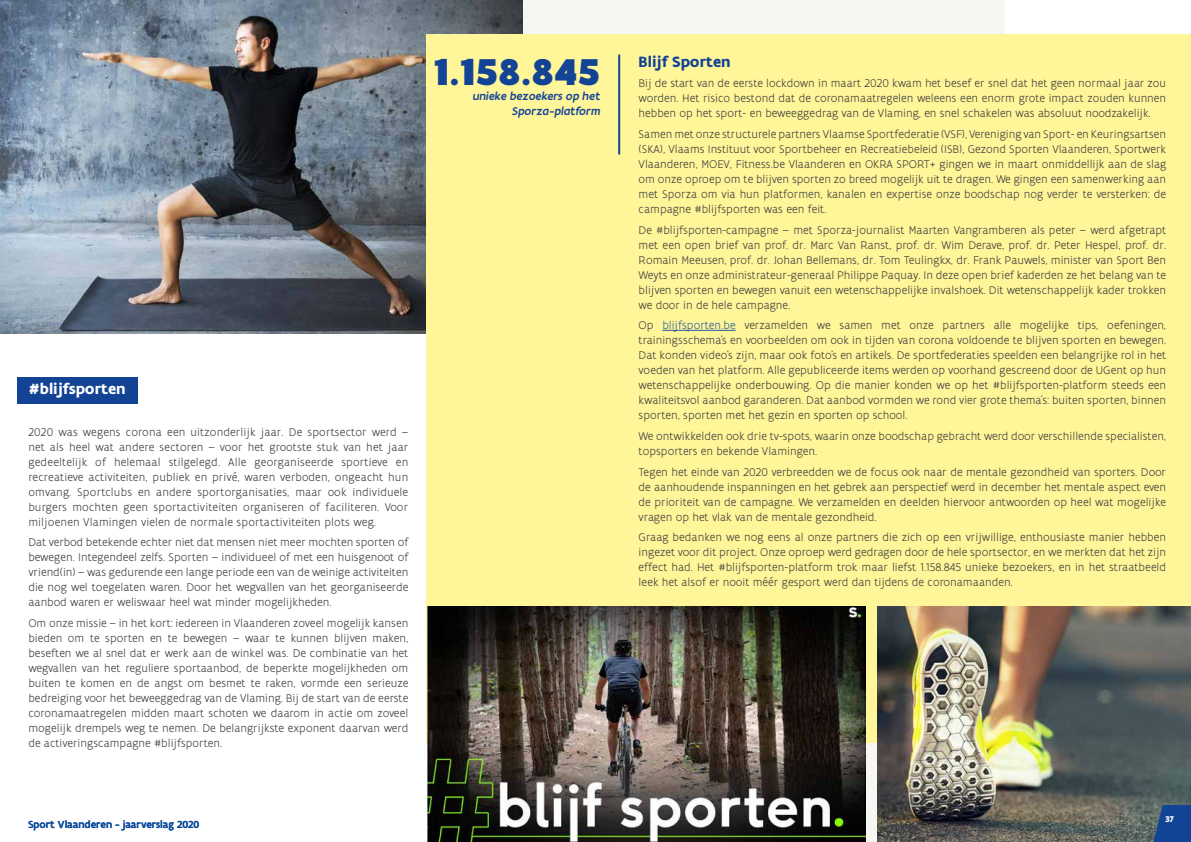
<style>
.page{position:relative;width:1191px;height:842px;background:#fff}
.page>*{position:absolute;margin:0;border:0;box-sizing:border-box;transform-origin:0 0}
.t1{font:900 40px "Flanders Art Sans";color:#134395}
.t2{font:700 16px "Flanders Art Sans";color:#fff}
.t3{font:700 16px "Flanders Art Sans";color:#134395}
.t4{font:300 12px/15px "Flanders Art Sans";color:#3c3c3b;text-align:justify}
.t5{font:italic 500 12px/15px "Flanders Art Sans";color:#134395;text-align:right}
.t6{font:500 11px "Flanders Art Sans";color:#134395}
.t7{font:700 9px "Flanders Art Sans";color:#fff}
.s1{color:#275b9b}
</style>
<div class="page">
<div style="left:17px;top:377px;width:120px;height:27px;background:#134395"></div>
<div style="left:439px;top:0;width:566px;height:842px;background:#f6f6f3"></div>
<img style="left:0;top:0;width:522px;height:333px">
<div style="left:427px;top:34px;width:764px;height:709px;background:#fff599"></div>
<img style="left:427px;top:607px;width:438px;height:235px">
<hr style="left:662px;top:330px;width:73px;height:1px;background:#275b9b">
<img style="left:877px;top:607px;width:314px;height:235px">
<svg style="left:1151px;top:805px;width:40px;height:37px"></svg>
<hr style="left:618px;top:55px;width:2px;height:99px;background:#134395">
<h1 class="t1" style="left:434px;top:47px;width:168px">1.158.845</h1>
<p class="t5" style="left:473px;top:88px;width:129px">unieke bezoekers op het<br>Sporza-platform</p>
<h2 class="t2" style="left:28px;top:379px;width:99px">#blijfsporten</h2>
<p class="t4" style="left:28px;top:424px;width:381px">2020 was wegens corona een uitzonderlijk jaar. De sportsector werd – net als heel wat andere sectoren – voor het grootste stuk van het jaar gedeeltelijk of helemaal stilgelegd. Alle georganiseerde sportieve en recreatieve activiteiten, publiek en privé, waren verboden, ongeacht hun omvang. Sportclubs en andere sportorganisaties, maar ook individuele burgers mochten geen sportactiviteiten organiseren of faciliteren. Voor miljoenen Vlamingen vielen de normale sportactiviteiten plots weg.</p>
<p class="t4" style="left:28px;top:535px;width:381px">Dat verbod betekende echter niet dat mensen niet meer mochten sporten of bewegen. Integendeel zelfs. Sporten – individueel of met een huisgenoot of vriend(in) – was gedurende een lange periode een van de weinige activiteiten die nog wel toegelaten waren. Door het wegvallen van het georganiseerde aanbod waren er weliswaar heel wat minder mogelijkheden.</p>
<p class="t4" style="left:28px;top:615px;width:381px">Om onze missie – in het kort: iedereen in Vlaanderen zoveel mogelijk kansen bieden om te sporten en te bewegen – waar te kunnen blijven maken, beseften we al snel dat er werk aan de winkel was. De combinatie van het wegvallen van het reguliere sportaanbod, de beperkte mogelijkheden om buiten te komen en de angst om besmet te raken, vormde een serieuze bedreiging voor het beweeggedrag van de Vlaming. Bij de start van de eerste coronamaatregelen midden maart schoten we daarom in actie om zoveel mogelijk drempels weg te nemen. De belangrijkste exponent daarvan werd de activeringscampagne #blijfsporten.</p>
<p class="t6" style="left:28px;top:817px;width:172px">Sport Vlaanderen - jaarverslag 2020</p>
<h2 class="t3" style="left:638px;top:51px;width:93px">Blijf Sporten</h2>
<p class="t4" style="left:638px;top:76px;width:529px">Bij de start van de eerste lockdown in maart 2020 kwam het besef er snel dat het geen normaal jaar zou worden. Het risico bestond dat de coronamaatregelen weleens een enorm grote impact zouden kunnen hebben op het sport- en beweeggedrag van de Vlaming, en snel schakelen was absoluut noodzakelijk.</p>
<p class="t4" style="left:638px;top:126px;width:529px">Samen met onze structurele partners Vlaamse Sportfederatie (VSF), Vereniging van Sport- en Keuringsartsen (SKA), Vlaams Instituut voor Sportbeheer en Recreatiebeleid (ISB), Gezond Sporten Vlaanderen, Sportwerk Vlaanderen, MOEV, Fitness.be Vlaanderen en OKRA SPORT+ gingen we in maart onmiddellijk aan de slag om onze oproep om te blijven sporten zo breed mogelijk uit te dragen. We gingen een samenwerking aan met Sporza om via hun platformen, kanalen en expertise onze boodschap nog verder te versterken: de campagne #blijfsporten was een feit.</p>
<p class="t4" style="left:638px;top:222px;width:529px">De #blijfsporten-campagne – met Sporza-journalist Maarten Vangramberen als peter – werd afgetrapt met een open brief van prof. dr. Marc Van Ranst, prof. dr. Wim Derave, prof. dr. Peter Hespel, prof. dr.<br>Romain Meeusen, prof. dr. Johan Bellemans, dr. Tom Teulingkx, dr. Frank Pauwels, minister van Sport Ben Weyts en onze administrateur-generaal Philippe Paquay. In deze open brief kaderden ze het belang van te blijven sporten en bewegen vanuit een wetenschappelijke invalshoek. Dit wetenschappelijk kader trokken we door in de hele campagne.</p>
<p class="t4" style="left:638px;top:318px;width:529px">Op <span class="s1">blijfsporten.be</span> verzamelden we samen met onze partners alle mogelijke tips, oefeningen, trainingsschema’s en voorbeelden om ook in tijden van corona voldoende te blijven sporten en bewegen.<br>Dat konden video’s zijn, maar ook foto’s en artikels. De sportfederaties speelden een belangrijke rol in het voeden van het platform. Alle gepubliceerde items werden op voorhand gescreend door de UGent op hun wetenschappelijke onderbouwing. Op die manier konden we op het #blijfsporten-platform steeds een kwaliteitsvol aanbod garanderen. Dat aanbod vormden we rond vier grote thema’s: buiten sporten, binnen sporten, sporten met het gezin en sporten op school.</p>
<p class="t4" style="left:638px;top:428px;width:529px">We ontwikkelden ook drie tv-spots, waarin onze boodschap gebracht werd door verschillende specialisten, topsporters en bekende Vlamingen.</p>
<p class="t4" style="left:638px;top:464px;width:529px">Tegen het einde van 2020 verbreedden we de focus ook naar de mentale gezondheid van sporters. Door de aanhoudende inspanningen en het gebrek aan perspectief werd in december het mentale aspect even de prioriteit van de campagne. We verzamelden en deelden hiervoor antwoorden op heel wat mogelijke vragen op het vlak van de mentale gezondheid.</p>
<p class="t4" style="left:638px;top:530px;width:529px">Graag bedanken we nog eens al onze partners die zich op een vrijwillige, enthousiaste manier hebben ingezet voor dit project. Onze oproep werd gedragen door de hele sportsector, en we merkten dat het zijn effect had. Het #blijfsporten-platform trok maar liefst 1.158.845 unieke bezoekers, en in het straatbeeld leek het alsof er nooit méér gesport werd dan tijdens de coronamaanden.</p>
<p class="t7" style="left:1165px;top:813px;width:10px">37</p>
</div>
